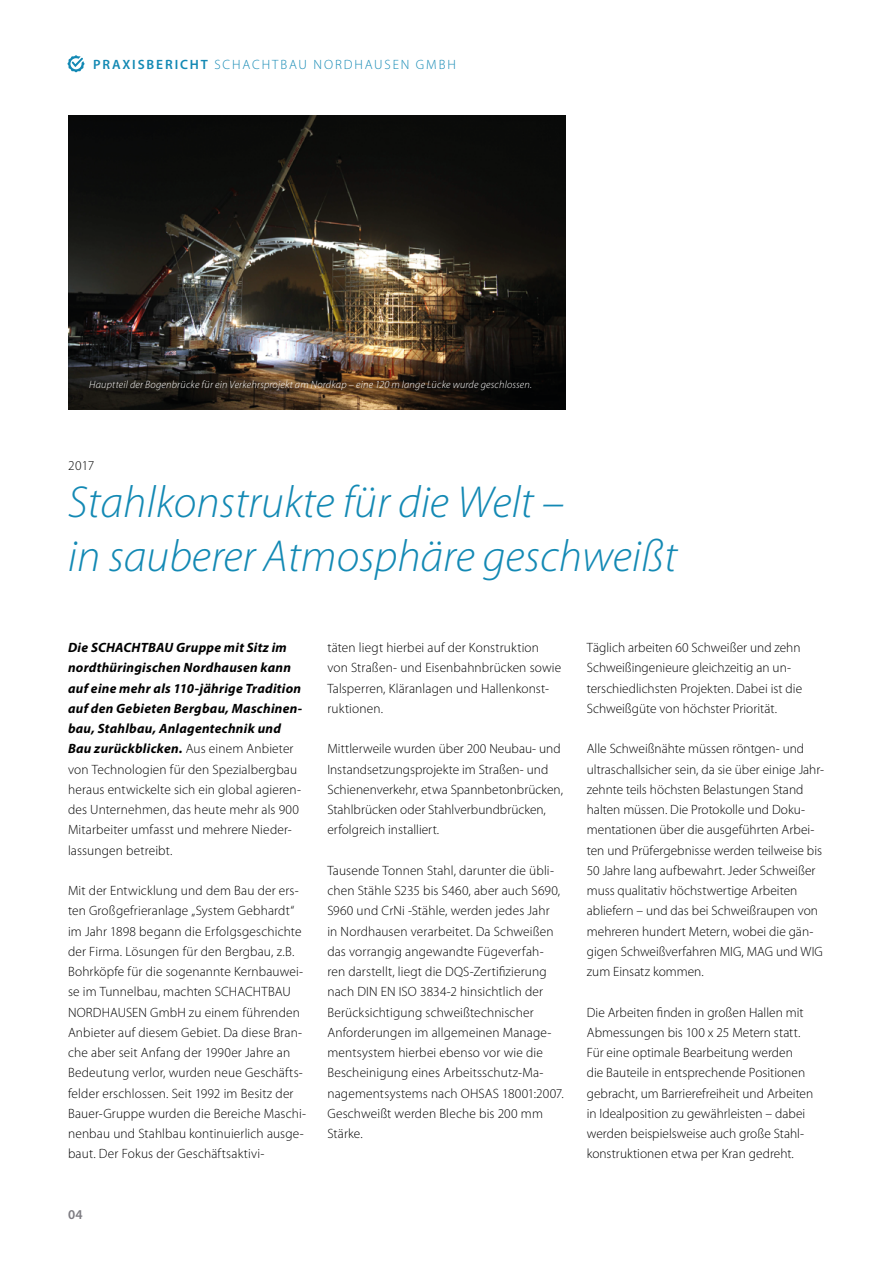
<style>
.page{position:relative;width:893px;height:1263px;background:#fff}
.page>*{position:absolute;margin:0;border:0;box-sizing:border-box;transform-origin:0 0}
.t1{font:italic 300 45px/54px "Myriad Pro";color:#1389b4}
.t2{font:300 13.5px/20.2px "Myriad Pro";letter-spacing:.005em;color:#000}
.t3{font:300 13.5px "Myriad Pro";letter-spacing:.14em;color:#1389b4}
.t4{font:600 13.5px "Myriad Pro";color:#7c7b81}
.t5{font:italic 300 10.65px "Myriad Pro";letter-spacing:.015em;color:#fff}
.s1{font-weight:600}
.s2{font-weight:700;font-style:italic}
</style>
<div class="page">
<img style="left:68px;top:116px;width:498px;height:293px">
<svg style="left:68px;top:55px;width:17px;height:17px"></svg>
<p class="t3" style="left:93px;top:56px;width:364px"><span class="s1">PRAXISBERICHT</span> SCHACHTBAU NORDHAUSEN GMBH</p>
<p class="t5" style="left:89px;top:379px;width:444px">Hauptteil der Bogenbrücke für ein Verkehrsprojekt am Nordkap – eine 120 m lange Lücke wurde geschlossen.</p>
<p class="t2" style="left:68px;top:455px;width:28px">2017</p>
<h1 class="t1" style="left:68px;top:476px;width:611px">Stahlkonstrukte für die Welt –<br>in sauberer Atmosphäre geschweißt</h1>
<p class="t2" style="left:68px;top:637px;width:236px"><span class="s2">Die SCHACHTBAU Gruppe mit Sitz im nordthüringischen Nordhausen kann auf eine mehr als 110-jährige Tradition auf den Gebieten Bergbau, Maschinen&shy;bau, Stahlbau, Anlagentechnik und Bau zurückblicken.</span> Aus einem Anbieter von Technologien für den Spezialbergbau heraus entwickelte sich ein global agieren&shy;des Unternehmen, das heute mehr als 900<br>Mitarbeiter umfasst und mehrere Nieder&shy;lassungen betreibt.</p>
<p class="t2" style="left:68px;top:880px;width:240px">Mit der Entwicklung und dem Bau der ers&shy;ten Großgefrieranlage „System Gebhardt“ im Jahr 1898 begann die Erfolgsgeschichte der Firma. Lösungen für den Bergbau, z.B.<br>Bohrköpfe für die sogenannte Kernbauwei&shy;se im Tunnelbau, machten SCHACHTBAU NORDHAUSEN GmbH zu einem führenden Anbieter auf diesem Gebiet. Da diese Bran&shy;che aber seit Anfang der 1990er Jahre an Bedeutung verlor, wurden neue Geschäfts&shy;felder erschlossen. Seit 1992 im Besitz der Bauer-Gruppe wurden die Bereiche Maschi&shy;nenbau und Stahlbau kontinuierlich ausge&shy;baut. Der Fokus der Geschäftsaktivi-</p>
<p class="t4" style="left:68px;top:1206px;width:16px">04</p>
<p class="t2" style="left:327px;top:637px;width:235px">täten liegt hierbei auf der Konstruktion von Straßen- und Eisenbahnbrücken sowie Talsperren, Kläranlagen und Hallenkonst&shy;ruktionen.</p>
<p class="t2" style="left:327px;top:739px;width:237px">Mittlerweile wurden über 200 Neubau- und Instandsetzungsprojekte im Straßen- und Schienenverkehr, etwa Spannbetonbrücken, Stahlbrücken oder Stahlverbundbrücken, erfolgreich installiert.</p>
<p class="t2" style="left:327px;top:860px;width:238px">Tausende Tonnen Stahl, darunter die übli&shy;chen Stähle S235 bis S460, aber auch S690, S960 und CrNi -Stähle, werden jedes Jahr<br>in Nordhausen verarbeitet. Da Schweißen das vorrangig angewandte Fügeverfah&shy;ren darstellt, liegt die DQS-Zertifizierung nach DIN EN ISO 3834-2 hinsichtlich der Berücksichtigung schweißtechnischer Anforderungen im allgemeinen Manage&shy;mentsystem hierbei ebenso vor wie die Bescheinigung eines Arbeitsschutz-Ma&shy;nagementsystems nach OHSAS 18001:2007.<br>Geschweißt werden Bleche bis 200 mm Stärke.</p>
<p class="t2" style="left:587px;top:637px;width:217px">Täglich arbeiten 60 Schweißer und zehn Schweißingenieure gleichzeitig an un&shy;terschiedlichsten Projekten. Dabei ist die Schweißgüte von höchster Priorität.</p>
<p class="t2" style="left:587px;top:739px;width:239px">Alle Schweißnähte müssen röntgen- und ultraschallsicher sein, da sie über einige Jahr&shy;zehnte teils höchsten Belastungen Stand halten müssen. Die Protokolle und Doku&shy;mentationen über die ausgeführten Arbei&shy;ten und Prüfergebnisse werden teilweise bis 50 Jahre lang aufbewahrt. Jeder Schweißer muss qualitativ höchstwertige Arbeiten abliefern – und das bei Schweißraupen von mehreren hundert Metern, wobei die gän&shy;gigen Schweißverfahren MIG, MAG und WIG zum Einsatz kommen.</p>
<p class="t2" style="left:587px;top:1002px;width:228px">Die Arbeiten finden in großen Hallen mit Abmessungen bis 100 x 25 Metern statt.<br>Für eine optimale Bearbeitung werden<br>die Bauteile in entsprechende Positionen gebracht, um Barrierefreiheit und Arbeiten in Idealposition zu gewährleisten – dabei werden beispielsweise auch große Stahl&shy;konstruktionen etwa per Kran gedreht.</p>
</div>
